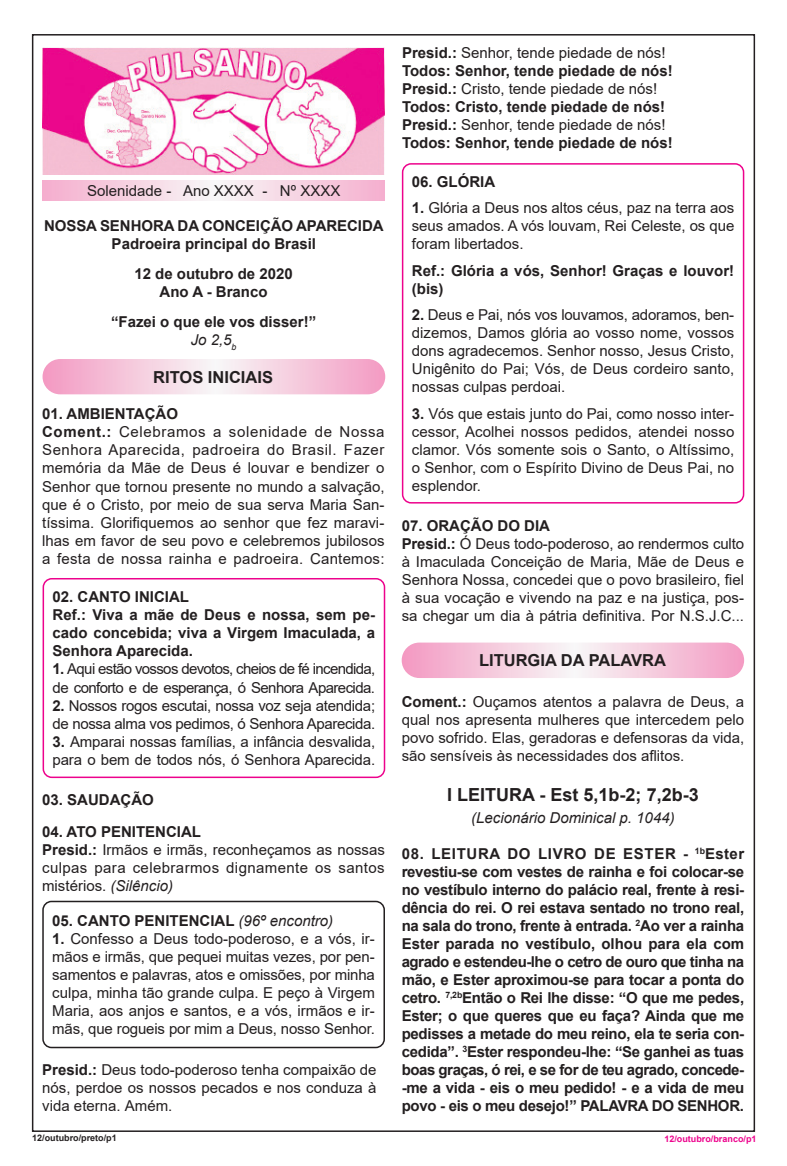
<style>
.page{position:relative;width:787px;height:1166px;background:#fff}
.page>*{position:absolute;margin:0;border:0;box-sizing:border-box;transform-origin:0 0}
.t1{font:700 18px "Arial";color:#231f20}
.t2{font:700 16.5px "Arial";color:#231f20}
.t3{font:15px/18px "Arial";color:#231f20;text-align:justify}
.t4{font:700 15px/18px "Arial";color:#231f20;text-align:justify}
.t5{font:15px/18px "Arial";letter-spacing:-.045em;color:#231f20}
.t6{font:15px/18px "Arial";letter-spacing:-.02em;color:#231f20}
.t7{font:italic 15px "Arial";color:#231f20}
.t8{font:700 9px "Arial";color:#ed028c}
.t9{font:700 9px "Arial";color:#231f20}
.s1{font-weight:700}
.s2{font-style:italic}
.s3{font-weight:400;font-style:italic}
</style>
<div class="page">
<svg style="left:43px;top:359px;width:341px;height:34px;background:#f5c9dd"></svg>
<div style="left:43px;top:359px;width:342px;height:35px;border:2px solid #fff;border-radius:17px"></div>
<div style="left:43px;top:578px;width:342px;height:199px;border:2px solid #ed028c;border-radius:9px"></div>
<svg style="left:402px;top:643px;width:341px;height:34px;background:#f5c9dc"></svg>
<div style="left:401px;top:642px;width:343px;height:35px;border:2px solid #fff;border-radius:17px"></div>
<img style="left:42px;top:47px;width:342px;height:127px">
<svg style="left:43px;top:181px;width:342px;height:19px;background:#f6d2e2"></svg>
<div style="left:402px;top:163px;width:342px;height:340px;border:2px solid #ed028c;border-radius:9px"></div>
<div style="left:42px;top:900px;width:343px;height:147px;border:2px solid #231f20;border-radius:9px"></div>
<p class="t3" style="left:87px;top:181px;width:255px">Solenidade - Ano XXXX - Nº XXXX</p>
<p class="t4" style="left:44px;top:217px;width:341px">NOSSA SENHORA DA CONCEIÇÃO APARECIDA</p>
<p class="t4" style="left:111px;top:235px;width:206px">Padroeira principal do Brasil</p>
<p class="t4" style="left:134px;top:265px;width:160px">12 de outubro de 2020</p>
<p class="t4" style="left:159px;top:283px;width:110px">Ano A - Branco</p>
<p class="t4" style="left:111px;top:313px;width:207px">“Fazei o que ele vos disser!”</p>
<p class="t7" style="left:191px;top:330px;width:47px">Jo 2,5<sub>b</sub></p>
<p class="t2" style="left:153px;top:365px;width:121px">RITOS INICIAIS</p>
<p class="t4" style="left:42px;top:405px;width:137px">01. AMBIENTAÇÃO</p>
<p class="t3" style="left:42px;top:423px;width:344px"><span class="s1">Coment.:</span> Celebramos a solenidade de Nossa Senhora Aparecida, padroeira do Brasil. Fazer memória da Mãe de Deus é louvar e bendizer o Senhor que tornou presente no mundo a salvação, que é o Cristo, por meio de sua serva Maria San&shy;tíssima. Glorifiquemos ao senhor que fez maravi&shy;lhas em favor de seu povo e celebremos jubilosos a festa de nossa rainha e padroeira. Cantemos:</p>
<p class="t4" style="left:53px;top:588px;width:138px">02. CANTO INICIAL</p>
<p class="t4" style="left:53px;top:606px;width:324px">Ref.: Viva a mãe de Deus e nossa, sem pe&shy;cado concebida; viva a Virgem Imaculada, a Senhora Aparecida.</p>
<p class="t5" style="left:53px;top:660px;width:324px"><span class="s1">1.</span> Aqui estão vossos devotos, cheios de fé incendida, de conforto e de esperança, ó Senhora Aparecida.</p>
<p class="t6" style="left:53px;top:696px;width:324px"><span class="s1">2.</span> Nossos rogos escutai, nossa voz seja atendida; de nossa alma vos pedimos, ó Senhora Aparecida.</p>
<p class="t3" style="left:53px;top:732px;width:324px"><span class="s1">3.</span> Amparai nossas famílias, a infância desvalida, para o bem de todos nós, ó Senhora Aparecida.</p>
<p class="t4" style="left:42px;top:791px;width:113px">03. SAUDAÇÃO</p>
<p class="t4" style="left:42px;top:822px;width:160px">04. ATO PENITENCIAL</p>
<p class="t3" style="left:42px;top:840px;width:344px"><span class="s1">Presid.:</span> Irmãos e irmãs, reconheçamos as nossas culpas para celebrarmos dignamente os santos mistérios. <span class="s2">(Silêncio)</span></p>
<p class="t4" style="left:52px;top:911px;width:282px">05. CANTO PENITENCIAL <span class="s3">(96º encontro)</span></p>
<p class="t3" style="left:52px;top:929px;width:324px"><span class="s1">1.</span> Confesso a Deus todo-poderoso, e a vós, ir&shy;mãos e irmãs, que pequei muitas vezes, por pen&shy;samentos e palavras, atos e omissões, por minha culpa, minha tão grande culpa. E peço à Virgem Maria, aos anjos e santos, e a vós, irmãos e ir&shy;mãs, que rogueis por mim a Deus, nosso Senhor.</p>
<p class="t3" style="left:42px;top:1060px;width:336px"><span class="s1">Presid.:</span> Deus todo-poderoso tenha compaixão de nós, perdoe os nossos pecados e nos conduza à vida eterna. Amém.</p>
<p class="t3" style="left:402px;top:44px;width:265px"><span class="s1">Presid.:</span> Senhor, tende piedade de nós!</p>
<p class="t4" style="left:402px;top:62px;width:272px">Todos: Senhor, tende piedade de nós!</p>
<p class="t3" style="left:402px;top:80px;width:257px"><span class="s1">Presid.:</span> Cristo, tende piedade de nós!</p>
<p class="t4" style="left:402px;top:98px;width:265px">Todos: Cristo, tende piedade de nós!</p>
<p class="t3" style="left:402px;top:116px;width:265px"><span class="s1">Presid.:</span> Senhor, tende piedade de nós!</p>
<p class="t4" style="left:402px;top:134px;width:272px">Todos: Senhor, tende piedade de nós!</p>
<p class="t4" style="left:412px;top:172px;width:85px">06. GLÓRIA</p>
<p class="t3" style="left:412px;top:199px;width:324px"><span class="s1">1.</span> Glória a Deus nos altos céus, paz na terra aos seus amados. A vós louvam, Rei Celeste, os que foram libertados.</p>
<p class="t4" style="left:412px;top:261px;width:324px">Ref.: Glória a vós, Senhor! Graças e louvor! (bis)</p>
<p class="t3" style="left:412px;top:306px;width:324px"><span class="s1">2.</span> Deus e Pai, nós vos louvamos, adoramos, ben&shy;dizemos, Damos glória ao vosso nome, vossos dons agradecemos. Senhor nosso, Jesus Cristo, Unigênito do Pai; Vós, de Deus cordeiro santo, nossas culpas perdoai.</p>
<p class="t3" style="left:412px;top:404px;width:324px"><span class="s1">3.</span> Vós que estais junto do Pai, como nosso inter&shy;cessor, Acolhei nossos pedidos, atendei nosso clamor. Vós somente sois o Santo, o Altíssimo, o Senhor, com o Espírito Divino de Deus Pai, no esplendor.</p>
<p class="t4" style="left:401px;top:516px;width:150px">07. ORAÇÃO DO DIA</p>
<p class="t3" style="left:401px;top:534px;width:344px"><span class="s1">Presid.:</span> Ó Deus todo-poderoso, ao rendermos culto à Imaculada Conceição de Maria, Mãe de Deus e Senhora Nossa, concedei que o povo brasileiro, fiel à sua vocação e vivendo na paz e na justiça, pos&shy;sa chegar um dia à pátria definitiva. Por N.S.J.C...</p>
<p class="t2" style="left:479px;top:648px;width:188px">LITURGIA DA PALAVRA</p>
<p class="t3" style="left:402px;top:692px;width:344px"><span class="s1">Coment.:</span> Ouçamos atentos a palavra de Deus, a qual nos apresenta mulheres que intercedem pelo povo sofrido. Elas, geradoras e defensoras da vida, são sensíveis às necessidades dos aflitos.</p>
<p class="t1" style="left:447px;top:781px;width:253px">I LEITURA - Est 5,1b-2; 7,2b-3</p>
<p class="t7" style="left:471px;top:807px;width:205px">(Lecionário Dominical p. 1044)</p>
<p class="t4" style="left:402px;top:844px;width:344px">08. LEITURA DO LIVRO DE ESTER - <sup>1b</sup>Ester revestiu-se com vestes de rainha e foi colocar-se no vestíbulo interno do palácio real, frente à resi&shy;dência do rei. O rei estava sentado no trono real, na sala do trono, frente à entrada. <sup>2</sup>Ao ver a rainha Ester parada no vestíbulo, olhou para ela com agrado e estendeu-lhe o cetro de ouro que tinha na mão, e Ester aproximou-se para tocar a ponta do cetro. <sup>7,2b</sup>Então o Rei lhe disse: “O que me pedes, Ester; o que queres que eu faça? Ainda que me pedisses a metade do meu reino, ela te seria con&shy;cedida”. <sup>3</sup>Ester respondeu-lhe: “Se ganhei as tuas boas graças, ó rei, e se for de teu agrado, concede--me a vida - eis o meu pedido! - e a vida de meu povo - eis o meu desejo!” PALAVRA DO SENHOR.</p>
<p class="t9" style="left:32px;top:1131px;width:86px">12/outubro/preto/p1</p>
<p class="t8" style="left:664px;top:1131px;width:94px">12/outubro/branco/p1</p>
</div>
